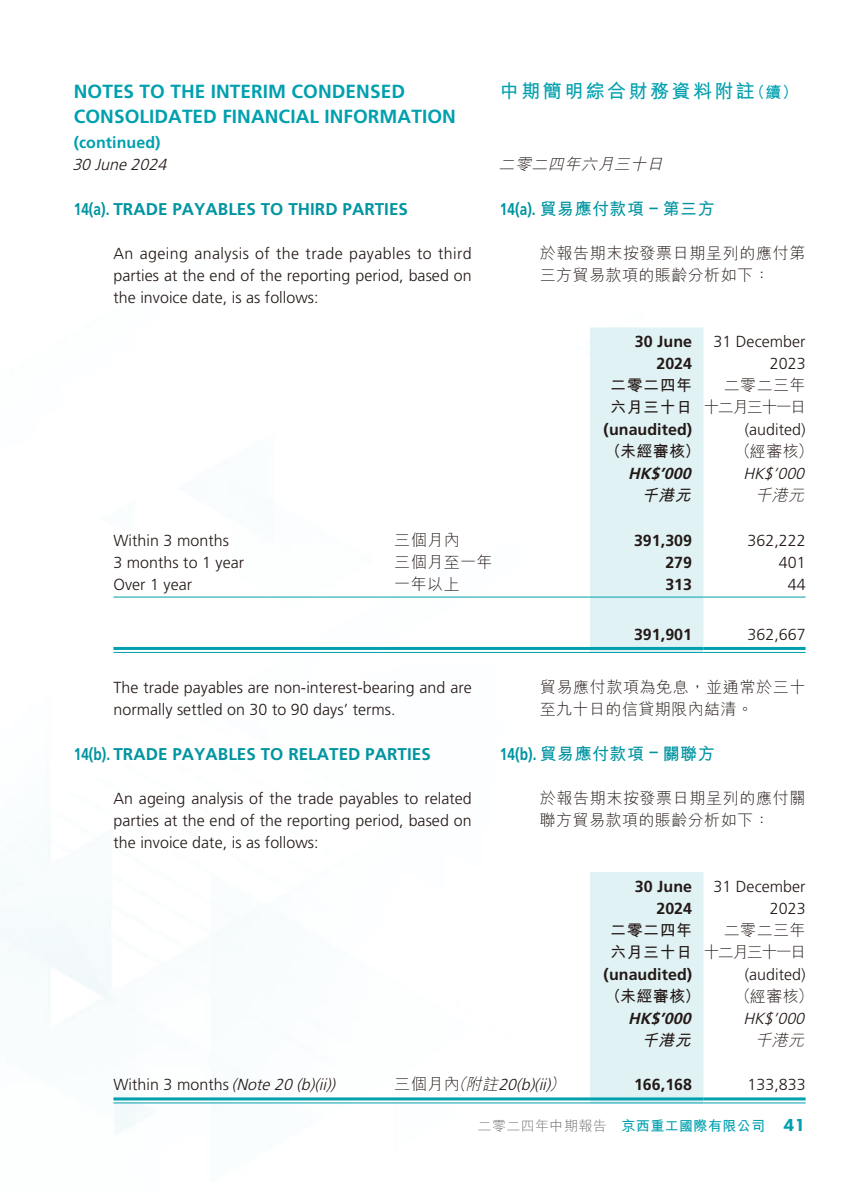
<style>
.page{position:relative;width:851px;height:1191px;background:#fff}
.page>*{position:absolute;margin:0;border:0;box-sizing:border-box;transform-origin:0 0}
.t1{font:700 19px/25px "Frutiger LT Pro";letter-spacing:.005em;color:#00a0af}
.t2{font:700 19px "M Hei HK";letter-spacing:.13em;color:#00a0af}
.t3{font:700 17px "Frutiger LT Pro";letter-spacing:.005em;color:#0094a1;scale:.8 1}
.t4{font:700 17px "M Hei HK";letter-spacing:.03em;color:#0094a1}
.t5{font:300 16px/22px "Frutiger LT Pro";letter-spacing:.005em;color:#231916;text-align:justify}
.t6{font:300 16px/22px "M Hei HK";letter-spacing:.03em;color:#231916}
.t7{font:italic 300 16px "Frutiger LT Pro";color:#231916}
.t8{font:700 16px/22px "Frutiger LT Pro";letter-spacing:.005em;color:#231916;text-align:right}
.t9{font:700 16px/22px "M Hei HK";letter-spacing:.03em;color:#231916}
.t10{font:300 16px/22px "M Hei HK";letter-spacing:-.095em;color:#231916;text-align:right}
.t11{font:italic 300 16px "M Hei HK";color:#231916}
.t12{font:italic 700 16px "Frutiger LT Pro";color:#231916}
.t13{font:700 16px "Frutiger LT Pro";letter-spacing:.005em;color:#00a0af}
.t14{font:italic 700 16px "M Hei HK";color:#231916}
.t15{font:700 14px "M Hei HK";letter-spacing:.03em;color:#00a0af}
.s1{font-size:16px}
.s2{font-family:"Frutiger LT Pro"}
.s3{font-style:normal}
.s4{font-family:"M Hei HK";font-style:normal}
.s5{font-family:"M Hei HK"}
.s6{font-weight:300;color:#727272}
.s7{font-family:"Futura PT";font-weight:800;font-size:18px}
</style>
<div class="page">
<img style="left:1px;top:328px;width:805px;height:806px">
<div style="left:590px;top:327px;width:113px;height:325px;background:#e1f2f4"></div>
<hr style="left:113px;top:596px;width:270px;height:1px;background:#00a0af">
<hr style="left:383px;top:596px;width:207px;height:1px;background:#00a0af">
<hr style="left:590px;top:596px;width:113px;height:1px;background:#00a0af">
<hr style="left:703px;top:596px;width:102px;height:1px;background:#00a0af">
<hr style="left:113px;top:647px;width:270px;height:3px;background:#00a0af">
<hr style="left:113px;top:652px;width:270px;height:1px;background:#00a0af">
<hr style="left:383px;top:647px;width:207px;height:3px;background:#00a0af">
<hr style="left:383px;top:652px;width:207px;height:1px;background:#00a0af">
<hr style="left:590px;top:647px;width:113px;height:3px;background:#00a0af">
<hr style="left:590px;top:652px;width:113px;height:1px;background:#00a0af">
<hr style="left:703px;top:647px;width:102px;height:3px;background:#00a0af">
<hr style="left:703px;top:652px;width:102px;height:1px;background:#00a0af">
<div style="left:590px;top:872px;width:113px;height:230px;background:#e1f2f4"></div>
<hr style="left:113px;top:1097px;width:270px;height:3px;background:#00a0af">
<hr style="left:113px;top:1102px;width:270px;height:1px;background:#00a0af">
<hr style="left:383px;top:1097px;width:207px;height:3px;background:#00a0af">
<hr style="left:383px;top:1102px;width:207px;height:1px;background:#00a0af">
<hr style="left:590px;top:1097px;width:113px;height:3px;background:#00a0af">
<hr style="left:590px;top:1102px;width:113px;height:1px;background:#00a0af">
<hr style="left:703px;top:1097px;width:102px;height:3px;background:#00a0af">
<hr style="left:703px;top:1102px;width:102px;height:1px;background:#00a0af">
<p class="t1" style="left:74px;top:79px;width:383px">NOTES TO THE INTERIM CONDENSED<br>CONSOLIDATED FINANCIAL INFORMATION</p>
<p class="t13" style="left:74px;top:133px;width:88px">(continued)</p>
<p class="t7" style="left:72px;top:155px;width:100px">30 June 2024</p>
<p class="t3" style="left:74px;top:199px;width:419px">14(a). TRADE PAYABLES TO THIRD PARTIES</p>
<p class="t5" style="left:113px;top:243px;width:360px">An ageing analysis of the trade payables to third parties at the end of the reporting period, based on the invoice date, is as follows:</p>
<p class="t2" style="left:500px;top:78px;width:299px">中期簡明綜合財務資料附註<span class="s1">（續）</span></p>
<p class="t11" style="left:498px;top:153px;width:170px">二零二四年六月三十日</p>
<p class="t4" style="left:500px;top:197px;width:216px"><span class="s2">14(a).</span> 貿易應付款項 <span class="s2">–</span> 第三方</p>
<p class="t6" style="left:539px;top:242px;width:267px">於報告期末按發票日期呈列的應付第三方貿易款項的賬齡分析如下：</p>
<p class="t8" style="left:634px;top:331px;width:59px">30 June<br>2024</p>
<p class="t5" style="left:713px;top:331px;width:94px;text-align:right">31 December<br>2023</p>
<p class="t9" style="left:610px;top:373px;width:83px">二零二四年六月三十日</p>
<p class="t10" style="left:703px;top:374px;width:104px">二零二三年<br>十二月三十一日</p>
<p class="t8" style="left:603px;top:419px;width:90px">(unaudited)</p>
<p class="t5" style="left:744px;top:419px;width:62px">(audited)</p>
<p class="t9" style="left:605px;top:439px;width:97px">（未經審核）</p>
<p class="t6" style="left:735px;top:440px;width:80px">（經審核）</p>
<p class="t12" style="left:628px;top:464px;width:68px">HK$’000</p>
<p class="t7" style="left:743px;top:464px;width:67px">HK$’000</p>
<p class="t14" style="left:641px;top:484px;width:55px">千港元</p>
<p class="t11" style="left:755px;top:484px;width:55px">千港元</p>
<p class="t5" style="left:113px;top:529px;width:117px">Within 3 months</p>
<p class="t6" style="left:394px;top:528px;width:67px">三個月內</p>
<p class="t8" style="left:634px;top:529px;width:60px">391,309</p>
<p class="t5" style="left:747px;top:529px;width:60px">362,222</p>
<p class="t5" style="left:113px;top:551px;width:132px">3 months to 1 year</p>
<p class="t6" style="left:394px;top:550px;width:100px">三個月至一年</p>
<p class="t8" style="left:665px;top:551px;width:28px">279</p>
<p class="t5" style="left:778px;top:551px;width:28px">401</p>
<p class="t5" style="left:113px;top:573px;width:80px">Over 1 year</p>
<p class="t6" style="left:394px;top:572px;width:67px">一年以上</p>
<p class="t8" style="left:665px;top:573px;width:28px">313</p>
<p class="t5" style="left:787px;top:573px;width:19px">44</p>
<p class="t8" style="left:634px;top:623px;width:60px">391,901</p>
<p class="t5" style="left:747px;top:623px;width:60px">362,667</p>
<p class="t5" style="left:113px;top:676px;width:360px">The trade payables are non-interest-bearing and are normally settled on 30 to 90 days’ terms.</p>
<p class="t3" style="left:74px;top:744px;width:448px">14(b). TRADE PAYABLES TO RELATED PARTIES</p>
<p class="t5" style="left:113px;top:787px;width:360px">An ageing analysis of the trade payables to related parties at the end of the reporting period, based on the invoice date, is as follows:</p>
<p class="t8" style="left:634px;top:875px;width:59px">30 June<br>2024</p>
<p class="t5" style="left:713px;top:875px;width:94px;text-align:right">31 December<br>2023</p>
<p class="t9" style="left:610px;top:918px;width:83px">二零二四年六月三十日</p>
<p class="t10" style="left:703px;top:918px;width:104px">二零二三年<br>十二月三十一日</p>
<p class="t8" style="left:603px;top:963px;width:90px">(unaudited)</p>
<p class="t5" style="left:744px;top:963px;width:62px">(audited)</p>
<p class="t9" style="left:605px;top:984px;width:97px">（未經審核）</p>
<p class="t6" style="left:735px;top:984px;width:80px">（經審核）</p>
<p class="t12" style="left:628px;top:1009px;width:68px">HK$’000</p>
<p class="t7" style="left:743px;top:1009px;width:67px">HK$’000</p>
<p class="t14" style="left:641px;top:1028px;width:55px">千港元</p>
<p class="t11" style="left:755px;top:1029px;width:55px">千港元</p>
<p class="t7" style="left:113px;top:1075px;width:227px"><span class="s3">W i t h i n 3 m o n t h s</span> (Note 20 (b)(ii))</p>
<p class="t7" style="left:394px;top:1075px;width:177px"><span class="s4">三個月內</span><span class="s5">（附註</span>20(b)(ii)<span class="s5">）</span></p>
<p class="t8" style="left:634px;top:1073px;width:60px">166,168</p>
<p class="t5" style="left:747px;top:1073px;width:60px">133,833</p>
<p class="t6" style="left:539px;top:675px;width:267px">貿易應付款項為免息，並通常於三十至九十日的信貸期限內結清。</p>
<p class="t4" style="left:500px;top:741px;width:216px"><span class="s2">14(b).</span> 貿易應付款項 <span class="s2">–</span> 關聯方</p>
<p class="t6" style="left:539px;top:786px;width:267px">於報告期末按發票日期呈列的應付關聯方貿易款項的賬齡分析如下：</p>
<p class="t15" style="left:477px;top:1115px;width:329px"><span class="s6">二零二四年中期報告</span> 京西重工國際有限公司 <span class="s7">41</span></p>
</div>
